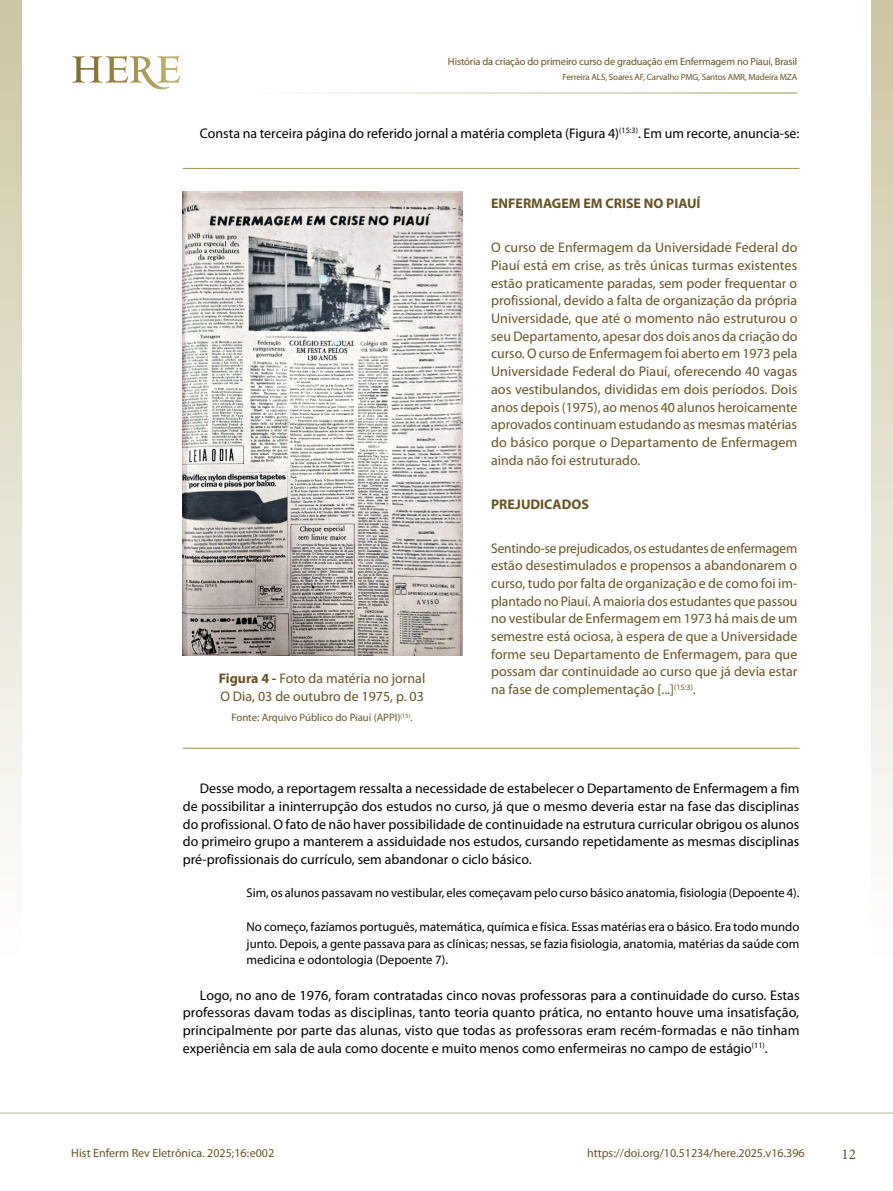
<style>
.page{position:relative;width:893px;height:1191px;background:#fff}
.page>*{position:absolute;margin:0;border:0;box-sizing:border-box;transform-origin:0 0}
.t1{font:15px "Minion Pro";color:#695322}
.t2{font:13.95px/17.7px "Myriad Pro";color:#000;text-align:justify}
.t3{font:13.95px/17.7px "Myriad Pro";color:#695322}
.t4{font:13.95px/17.7px "Myriad Pro";color:#695322;text-align:justify;scale:.96 1}
.t5{font:700 13.95px "Myriad Pro";color:#695322}
.t6{font:12.75px/16.5px "Myriad Pro";letter-spacing:-.005em;color:#000;text-align:justify}
.t7{font:12px "Myriad Pro";color:#695322}
.t8{font:10.8px "Myriad Pro";color:#695322}
.t9{font:10.5px "Myriad Pro";letter-spacing:-.015em;color:#695322}
.t10{font:9px "Myriad Pro";letter-spacing:-.015em;color:#695322}
.s1{font-weight:700}
</style>
<div class="page">
<hr style="left:0;top:1112px;width:893px;height:1px;background:#bdb096">
<div style="left:872px;top:0;width:21px;height:1191px;background:linear-gradient(to bottom,#cfc8a6,#fff)"></div>
<div style="left:0;top:0;width:21px;height:1191px;background:linear-gradient(to bottom,#cfc8a6,#fff)"></div>
<svg style="left:72px;top:56px;width:108px;height:33px"></svg>
<hr style="left:183px;top:93px;width:614px;height:1px;background:#9e904b">
<img style="left:183px;top:192px;width:280px;height:463px">
<hr style="left:183px;top:168px;width:616px;height:1px;background:#9e904b">
<hr style="left:183px;top:748px;width:616px;height:1px;background:#9e904b">
<p class="t9" style="left:448px;top:55px;width:351px">História da criação do primeiro curso de graduação em Enfermagem no Piauí, Brasil</p>
<p class="t10" style="left:563px;top:71px;width:236px">Ferreira ALS, Soares AF, Carvalho PMG, Santos AMR, Madeira MZA</p>
<p class="t2" style="left:200px;top:124px;width:601px">Consta na terceira página do referido jornal a matéria completa (Figura 4)<sup>(15:3)</sup>. Em um recorte, anuncia-se:</p>
<p class="t3" style="left:219px;top:669px;width:208px"><span class="s1">Figura 4 -</span> Foto da matéria no jornal<br>O Dia, 03 de outubro de 1975, p. 03</p>
<p class="t8" style="left:231px;top:711px;width:183px">Fonte: Arquivo Público do Piauí (APPI)<sup>(15)</sup>.</p>
<p class="t5" style="left:491px;top:194px;width:211px">ENFERMAGEM EM CRISE NO PIAUÍ</p>
<p class="t3" style="left:491px;top:238px;width:308px;text-align:justify">O curso de Enfermagem da Universidade Federal do Piauí está em crise, as três únicas turmas existentes estão praticamente paradas, sem poder frequentar o profissional, devido a falta de organização da própria Universidade, que até o momento não estruturou o seu Departamento, apesar dos dois anos da criação do curso. O curso de Enfermagem foi aberto em 1973 pela Universidade Federal do Piauí, oferecendo 40 vagas aos vestibulandos, divididas em dois períodos. Dois anos depois (1975), ao menos 40 alunos heroicamente aprovados continuam estudando as mesmas matérias do básico porque o Departamento de Enfermagem ainda não foi estruturado.</p>
<p class="t5" style="left:491px;top:495px;width:99px">PREJUDICADOS</p>
<p class="t4" style="left:491px;top:539px;width:321px">Sentindo-se prejudicados, os estudantes de enfermagem estão desestimulados e propensos a abandonarem o curso, tudo por falta de organização e de como foi im&shy;plantado no Piauí. A maioria dos estudantes que passou no vestibular de Enfermagem em 1973 há mais de um semestre está ociosa, à espera de que a Universidade forme seu Departamento de Enfermagem, para que possam dar continuidade ao curso que já devia estar na fase de complementação [...]<sup>(15:3)</sup>.</p>
<p class="t2" style="left:183px;top:779px;width:618px;text-indent:17px">Desse modo, a reportagem ressalta a necessidade de estabelecer o Departamento de Enfermagem a fim de possibilitar a ininterrupção dos estudos no curso, já que o mesmo deveria estar na fase das disciplinas do profissional. O fato de não haver possibilidade de continuidade na estrutura curricular obrigou os alunos do primeiro grupo a manterem a assiduidade nos estudos, cursando repetidamente as mesmas disciplinas pré-profissionais do currículo, sem abandonar o ciclo básico.</p>
<p class="t6" style="left:247px;top:884px;width:554px">Sim, os alunos passavam no vestibular, eles começavam pelo curso básico anatomia, fisiologia (Depoente 4).</p>
<p class="t6" style="left:247px;top:918px;width:554px">No começo, fazíamos português, matemática, química e física. Essas matérias era o básico. Era todo mundo junto. Depois, a gente passava para as clínicas; nessas, se fazia fisiologia, anatomia, matérias da saúde com medicina e odontologia (Depoente 7).</p>
<p class="t2" style="left:183px;top:985px;width:618px;text-indent:17px">Logo, no ano de 1976, foram contratadas cinco novas professoras para a continuidade do curso. Estas professoras davam todas as disciplinas, tanto teoria quanto prática, no entanto houve uma insatisfação, principalmente por parte das alunas, visto que todas as professoras eram recém-formadas e não tinham experiência em sala de aula como docente e muito menos como enfermeiras no campo de estágio<sup>(11)</sup>.</p>
<p class="t7" style="left:71px;top:1146px;width:205px">Hist Enferm Rev Eletrônica. 2025;16:e002</p>
<p class="t7" style="left:587px;top:1146px;width:219px">https://doi.org/10.51234/here.2025.v16.396</p>
<p class="t1" style="left:842px;top:1144px;width:16px">12</p>
</div>
